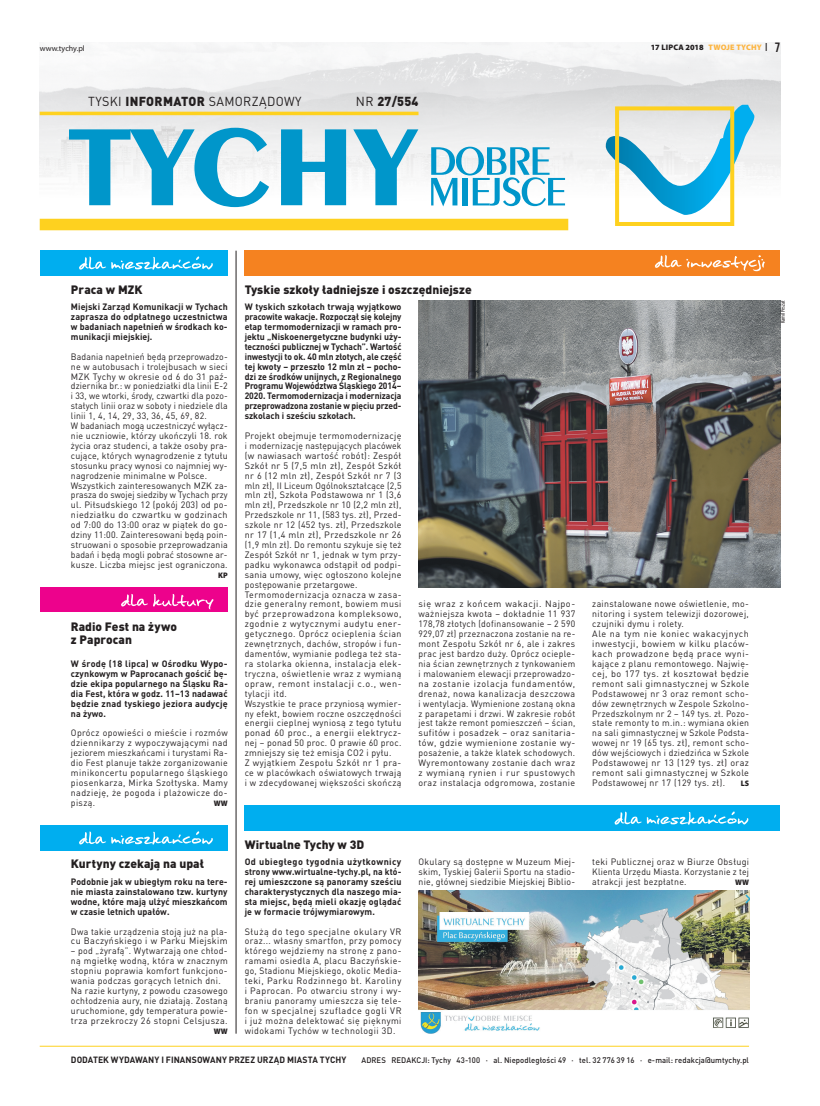
<style>
.page{position:relative;width:820px;height:1106px;background:#fff}
.page>*{position:absolute;margin:0;border:0;box-sizing:border-box;transform-origin:0 0}
.t1{font:12.9px "DIN Pro";letter-spacing:.03em;color:#231f20;scale:.96 1}
.t2{font:900 12.9px "DIN Pro";color:#231f20;scale:.96 1}
.t3{font:900 12px/13px "DIN Pro";color:#231f20}
.t4{font:9.1px/9.9px "DIN Pro";letter-spacing:.035em;color:#231f20;text-align:justify}
.t5{font:9.1px/9.9px "DIN Pro";letter-spacing:.035em;color:#231f20;scale:.96 1}
.t6{font:700 9.1px/9.9px "DIN Pro";letter-spacing:.01em;color:#231f20;text-align:justify}
.t7{font:9.1px/9.9px "DIN Pro";letter-spacing:.035em;color:#231f20;scale:.95 1}
.t8{font:700 9.1px/9.9px "DIN Pro";letter-spacing:.01em;color:#231f20;text-align:justify;scale:.96 1}
.t9{font:700 9px "DIN Pro";letter-spacing:.005em;color:#231f20;scale:.96 1}
.t10{font:500 8px "DIN Pro";letter-spacing:.005em;color:#231f20;scale:.96 1}
.t11{font:900 8px "Myriad Pro";letter-spacing:.005em;color:#231f20}
.t12{font:8px "Myriad Pro";color:#231f20}
.t13{font:900 8px "Myriad Pro";letter-spacing:.005em;color:#231f20;scale:.96 1}
.t14{font:condensed 6px "Myriad Pro";color:#231f20}
.s1{color:#fcb542}
.s2{font-family:"Bebas Neue";font-weight:700;font-size:13.5px}
.s3{font-weight:900}
.s4{font-weight:400}
</style>
<div class="page">
<img style="left:40px;top:43px;width:740px;height:188px">
<svg style="left:431px;top:147px;width:134px;height:59px"></svg>
<svg style="left:69px;top:128px;width:200px;height:79px"></svg>
<svg style="left:281px;top:129px;width:65px;height:76px"></svg>
<svg style="left:353px;top:129px;width:65px;height:76px"></svg>
<hr style="left:40px;top:112px;width:378px;height:3px;background:#fed11f">
<div style="left:40px;top:219px;width:528px;height:11px;background:#fed11f"></div>
<svg style="left:605px;top:105px;width:149px;height:110px"></svg>
<div style="left:614px;top:106px;width:120px;height:120px;border:4px solid #fed11f"></div>
<div style="left:244px;top:805px;width:536px;height:25px;background:#00aeef"></div>
<svg style="left:614px;top:811px;width:134px;height:13px"></svg>
<div style="left:40px;top:251px;width:187px;height:25px;background:#00aeef"></div>
<svg style="left:79px;top:256px;width:134px;height:14px"></svg>
<div style="left:40px;top:825px;width:187px;height:25px;background:#00aeef"></div>
<svg style="left:79px;top:831px;width:134px;height:13px"></svg>
<hr style="left:236px;top:251px;width:1px;height:782px;background:#231f20">
<div style="left:244px;top:251px;width:536px;height:25px;background:#f58220"></div>
<svg style="left:655px;top:255px;width:109px;height:16px"></svg>
<div style="left:40px;top:587px;width:187px;height:25px;background:#ed028c"></div>
<svg style="left:121px;top:594px;width:92px;height:15px"></svg>
<img style="left:418px;top:300px;width:362px;height:287px">
<img style="left:418px;top:890px;width:330px;height:143px">
<hr style="left:40px;top:1045px;width:708px;height:1px;background:#fed11f">
<p class="t12" style="left:40px;top:43px;width:47px">www.tychy.pl</p>
<p class="t11" style="left:650px;top:42px;width:131px">17 lipca 2018 <span class="s1">TWOJE TYCHY</span> | <span class="s2">7</span></p>
<h1 class="t1" style="left:88px;top:92px;width:220px">TYSKI <span class="s3">Informator</span> Samorządowy</h1>
<h1 class="t2" style="left:356px;top:92px;width:67px"><span class="s4">NR</span> 27/554</h1>
<h2 class="t3" style="left:71px;top:282px;width:73px">Praca w MZK</h2>
<p class="t8" style="left:71px;top:301px;width:165px">Miejski Zarząd Komunikacji w Tychach zaprasza do odpłatnego uczestnictwa w badaniach napełnień w środkach ko&shy;munikacji miejskiej.</p>
<p class="t7" style="left:71px;top:351px;width:166px">Badania napełnień będą przeprowadzo&shy;ne w autobusach i trolejbusach w sieci MZ K Tychy w okresie od 6 do 31 paź&shy;dziernika br.: w poniedziałki dla linii E-2 i 33, we wtorki, środy, czwartki dla pozo&shy;stałych linii oraz w soboty i niedziele dla linii 1, 4, 14, 29, 33, 36, 45, 69, 82.<br>W badaniach mogą uczestniczyć wyłącz&shy;nie uczniowie, którzy ukończyli 18. rok życia oraz studenci, a także osoby pra&shy;cujące, których wynagrodzenie z tytułu stosunku pracy wynosi co najmniej wy&shy;nagrodzenie minimalne w Polsce.<br>Wszystkich zainteresowanych MZ K za&shy;prasza do swojej siedziby w Tychach przy ul. Piłsudskiego 12 (pokój 203) od po&shy;niedziałku do czwartku w godzinach od 7:00 do 13:00 oraz w piątek do go&shy;dziny 11:00. Zainteresowani będą poin&shy;struowani o sposobie przeprowadzania badań i będą mogli pobrać stosowne ar&shy;kusze. Liczba miejsc jest ograniczona.</p>
<p class="t13" style="left:218px;top:569px;width:11px">KP</p>
<h2 class="t3" style="left:71px;top:619px;width:108px">Radio Fest na żywo z Paprocan</h2>
<p class="t6" style="left:71px;top:658px;width:158px">W środę (18 lipca) w Ośrodku Wypo&shy;czynkowym w Paprocanach gościć bę&shy;dzie ekipa popularnego na Śląsku Ra&shy;dia Fest, która w godz. 11–13 nadawać będzie znad tyskiego jeziora audycję na żywo.</p>
<p class="t5" style="left:71px;top:727px;width:165px;text-align:justify">Oprócz opowieści o mieście i rozmów dziennikarzy z wypoczywającymi nad jeziorem mieszkańcami i turystami Ra&shy;dio Fest planuje także zorganizowanie minikoncertu popularnego śląskiego piosenkarza, M irka Szołtyska. M amy nadzieję, że pogoda i plażowicze do&shy;piszą.</p>
<p class="t13" style="left:214px;top:797px;width:16px">WW</p>
<h2 class="t3" style="left:71px;top:857px;width:134px">Kurtyny czekają na upał</h2>
<p class="t8" style="left:71px;top:876px;width:165px">Podobnie jak w ubiegłym roku na tere&shy;nie miasta zainstalowano tzw. kurtyny wodne, które mają ulżyć mieszkańcom w czasie letnich upałów.</p>
<p class="t5" style="left:71px;top:926px;width:165px">Dwa takie urządzenia stoją już na pla&shy;cu Baczyńskiego i w Parku M iejskim</p>
<p class="t5" style="left:71px;top:945px;width:165px">– pod „żyrafą”. Wytwarzają one chłod&shy;ną mgiełkę wodną, która w znacznym stopniu poprawia komfort funkcjono&shy;wania podczas gorących letnich dni.<br>Na razie kurtyny, z powodu czasowego ochłodzenia aury, nie działają. Zostaną uruchomione, gdy temperatura powie&shy;trza przekroczy 26 stopni Celsjusza.</p>
<p class="t13" style="left:214px;top:1025px;width:16px">WW</p>
<h2 class="t3" style="left:244px;top:282px;width:228px">Tyskie szkoły ładniejsze i oszczędniejsze</h2>
<p class="t6" style="left:244px;top:301px;width:158px">W tyskich szkołach trwają wyjątkowo pracowite wakacje. Rozpoczął się kolejny etap termomodernizacji w ramach pro&shy;jektu „Niskoenergetyczne budynki uży&shy;teczności publicznej w Tychach”. Wartość inwestycji to ok. 40 mln złotych, ale część tej kwoty – przeszło 12 mln zł – pocho&shy;dzi ze środków unijnych, z Regionalnego Programu Województwa Śląskiego 2014– 2020. Termomodernizacja i modernizacja przeprowadzona zostanie w pięciu przed&shy;szkolach i sześciu szkołach.</p>
<p class="t4" style="left:244px;top:430px;width:158px;text-align:left">Projekt obejmuje termomodernizację i modernizację następujących placówek (w nawiasach wartość robót): Zespół Szkół nr 5 (7,5 mln zł), Zespół Szkół nr 6 (12 mln zł), Zespół Szkół nr 7 (3 mln zł), II Liceum Ogólnokształcące (2,5 mln zł), Szkoła Podstawowa nr 1 (3,6 mln zł), Przedszkole nr 10 (2,2 mln zł), Przedszkole nr 11, (583 tys. zł), Przed&shy;szkole nr 12 (452 tys. zł), Przedszkole nr 17 (1,4 mln zł), Przedszkole nr 26 (1,9 mln zł). Do remontu szykuje się też Zespół Szkół nr 1, jednak w tym przy&shy;padku wykonawca odstąpił od podpi&shy;sania umowy, więc ogłoszono kolejne postępowanie przetargowe.<br>Termomodernizacja oznacza w zasa&shy;dzie generalny remont, bowiem musi być przeprowadzona kompleksowo, zgodnie z wytycznymi audytu ener&shy;getycznego. Oprócz ocieplenia ścian zewnętrznych, dachów, stropów i fun&shy;damentów, wymianie podlega też sta&shy;ra stolarka okienna, instalacja elek&shy;tryczna, oświetlenie wraz z wymianą opraw, remont instalacji c.o., wen&shy;tylacji itd.<br>Wszystkie te prace przyniosą wymier&shy;ny efekt, bowiem roczne oszczędności energii cieplnej wyniosą z tego tytułu ponad 60 proc., a energii elektrycz&shy;nej – ponad 50 proc. O prawie 60 proc. zmniejszy się też emisja CO2 i pyłu.<br>Z wyjątkiem Zespołu Szkół nr 1 pra&shy;ce w placówkach oświatowych trwają i w zdecydowanej większości skończą</p>
<p class="t4" style="left:418px;top:599px;width:158px">się wraz z końcem wakacji. Najpo&shy;ważniejsza kwota – dokładnie 11 937<br>178,78 złotych (dofinansowanie – 2 590<br>929,07 zł) przeznaczona zostanie na re&shy;mont Zespołu Szkół nr 6, ale i zakres prac jest bardzo duży. Oprócz ocieple&shy;nia ścian zewnętrznych z tynkowaniem i malowaniem elewacji przeprowadzo&shy;na zostanie izolacja fundamentów, drenaż, nowa kanalizacja deszczowa i wentylacja. Wymienione zostaną okna z parapetami i drzwi. W zakresie robót jest także remont pomieszczeń – ścian, sufitów i posadzek – oraz sanitaria&shy;tów, gdzie wymienione zostanie wy&shy;posażenie, a także klatek schodowych.<br>Wyremontowany zostanie dach wraz z wymianą rynien i rur spustowych oraz instalacja odgromowa, zostanie</p>
<p class="t5" style="left:592px;top:599px;width:165px">zainstalowane nowe oświetlenie, mo&shy;nitoring i system telewizji dozorowej, czujniki dymu i rolety.<br>Ale na tym nie koniec wakacyjnych inwestycji, bowiem w kilku placów&shy;kach prowadzone będą prace wyni&shy;kające z planu remontowego. Najwię&shy;cej, bo 177 tys. zł kosztował będzie remont sali gimnastycznej w Szkole Podstawowej nr 3 oraz remont scho&shy;dów zewnętrznych w Zespole Szkolno-Przedszkolnym nr 2 – 149 tys. zł. Pozo&shy;stałe remonty to m.in.: wymiana okien na sali gimnastycznej w Szkole Podsta&shy;wowej nr 19 (65 tys. zł), remont scho&shy;dów wejściowych i dziedzińca w Szkole Podstawowej nr 13 (129 tys. zł) oraz remont sali gimnastycznej w Szkole Podstawowej nr 17 (129 tys. zł).</p>
<p class="t13" style="left:740px;top:778px;width:10px">LS</p>
<h2 class="t3" style="left:244px;top:837px;width:121px">Wirtualne Tychy w 3D</h2>
<p class="t6" style="left:244px;top:856px;width:158px">Od ubiegłego tygodnia użytkownicy strony www.wirtualne-tychy.pl, na któ&shy;rej umieszczone są panoramy sześciu charakterystycznych dla naszego mia&shy;sta miejsc, będą mieli okazję oglądać je w formacie trójwymiarowym.</p>
<p class="t4" style="left:244px;top:926px;width:158px;text-align:left">Służą do tego specjalne okulary VR oraz... własny smartfon, przy pomocy którego wejdziemy na stronę z pano&shy;ramami osiedla A, placu Baczyńskie&shy;go, Stadionu M iejskiego, okolic Media&shy;teki, Parku Rodzinnego bł. Karoliny i Paprocan. Po otwarciu strony i wy&shy;braniu panoramy umieszcza się tele&shy;fon w specjalnej szufladce gogli VR i już można delektować się pięknymi widokami Tychów w technologii 3D.</p>
<p class="t4" style="left:418px;top:856px;width:158px">Okulary są dostępne w M uzeum M iej&shy;skim, Tyskiej Galerii Sportu na stadio&shy;nie, głównej siedzibie M iejskiej Biblio-</p>
<p class="t4" style="left:592px;top:856px;width:158px">teki Publicznej oraz w Biurze Obsługi Klienta Urzędu M iasta. Korzystanie z tej atrakcji jest bezpłatne.</p>
<p class="t13" style="left:734px;top:877px;width:16px">WW</p>
<p class="t9" style="left:71px;top:1054px;width:288px">DODATEK WYDAWANY I FINANSOWANY PRZEZ URZĄD MIASTA TYCHY</p>
<p class="t10" style="left:361px;top:1055px;width:405px">ADRES REDAKCJI: Tychy 43-100 · al. Niepodległości 49 · tel. 32 776 39 16 · e-mail: redakcja@umtychy.pl</p>
<p class="t14" style="left:778px;top:323px;width:25px;rotate:-90deg">Kamil Peszat</p>
</div>
